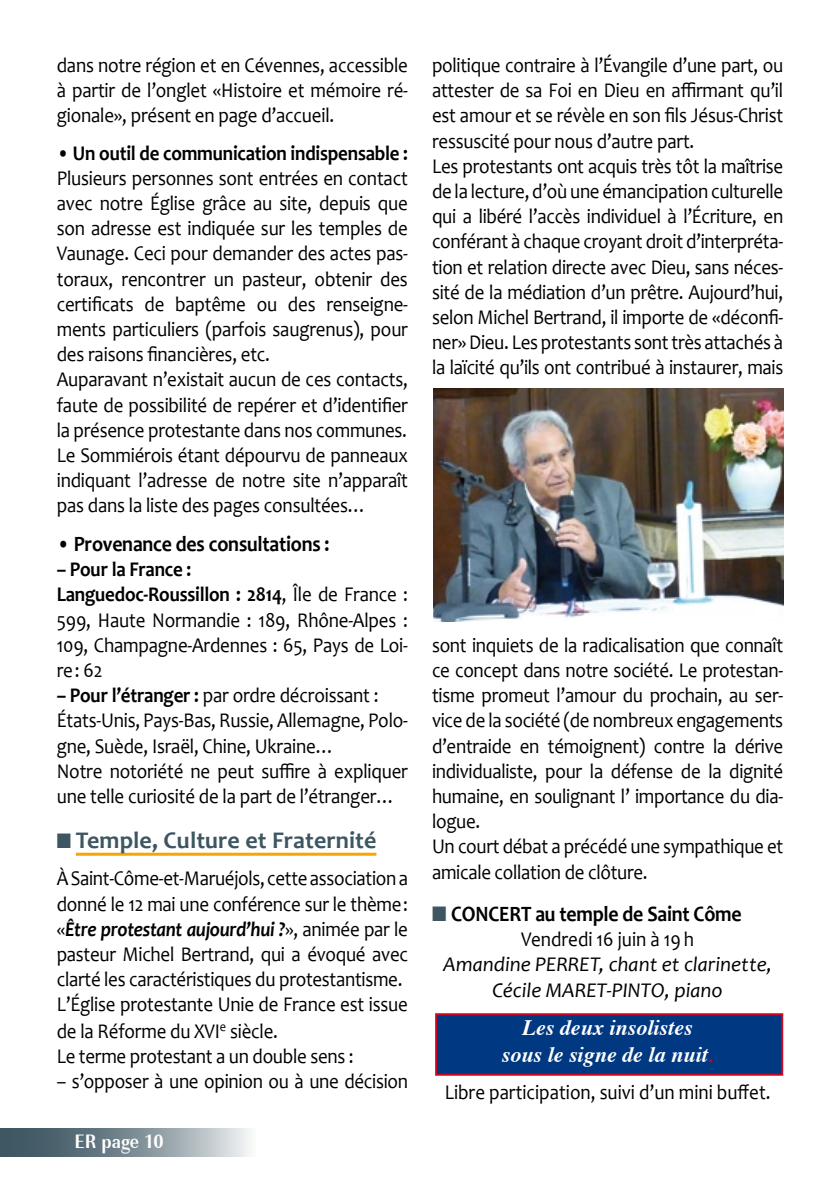
<style>
.page{position:relative;width:840px;height:1191px;background:#fff}
.page>*{position:absolute;margin:0;border:0;box-sizing:border-box;transform-origin:0 0}
.t1{font:700 24px "Candara";letter-spacing:.005em;color:#3d5662}
.t2{font:700 22px "Candara";letter-spacing:-.01em;color:#000;scale:.9 1}
.t3{font:italic 700 22px/26.4px "Times";color:#fff;text-align:center}
.t4{font:21px/25.2px "Candara";letter-spacing:-.015em;color:#000;scale:.9 1}
.t5{font:italic 21px/25.2px "Candara";color:#000;text-align:center}
.t6{font:700 21px "Candara";letter-spacing:-.01em;color:#000;scale:.9 1}
.t7{font:20px "URW Imperial T Bold Extr Narr";color:#fff}
.s1{font-weight:700}
.s2{font-weight:700;font-style:italic}
.s3{color:#3d5662}
.s4{color:#ca051c}
</style>
<div class="page">
<div style="left:435px;top:1013px;width:347px;height:62px;background:#003882;border:2px solid #cd071e"></div>
<svg style="left:0;top:1128px;width:249px;height:29px;background:#809098"></svg>
<hr style="left:76px;top:852px;width:300px;height:3px;background:#f6a600">
<img style="left:433px;top:389px;width:349px;height:232px">
<p class="t4" style="left:57px;top:53px;width:391px;text-align:justify">dans notre région et en Cévennes, accessible à partir de l’onglet «Histoire et mémoire ré&shy;gionale», présent en page d’accueil.</p>
<p class="t6" style="left:57px;top:140px;width:391px">• Un outil de communication indispensable :</p>
<p class="t4" style="left:57px;top:165px;width:391px">Plusieurs personnes sont entrées en contact avec notre Église grâce au site, depuis que son adresse est indiquée sur les temples de Vaunage. Ceci pour demander des actes pas&shy;toraux, rencontrer un pasteur, obtenir des certificats de baptême ou des renseigne&shy;ments particuliers (parfois saugrenus), pour des raisons financières, etc.<br>Auparavant n’existait aucun de ces contacts, faute de possibilité de repérer et d’identifier la présence protestante dans nos communes.<br>Le Sommiérois étant dépourvu de panneaux indiquant l’adresse de notre site n’apparaît pas dans la liste des pages consultées…</p>
<p class="t2" style="left:57px;top:530px;width:304px">• Provenance des consultations :</p>
<p class="t4" style="left:57px;top:557px;width:391px"><span class="s1">– Pour la France :<br>Languedoc-Roussillon : 2814</span>, Île de France :<br>599, Haute Normandie : 189, Rhône-Alpes :<br>109, Champagne-Ardennes : 65, Pays de Loi&shy;re: 62</p>
<p class="t4" style="left:57px;top:683px;width:391px"><span class="s1">– Pour l’étranger :</span> par ordre décroissant :<br>États-Unis, Pays-Bas, Russie, Allemagne, Polo&shy;gne, Suède, Israël, Chine, Ukraine…<br>Notre notoriété ne peut suffire à expliquer une telle curiosité de la part de l’étranger…</p>
<p class="t1" style="left:57px;top:826px;width:321px">■ Temple, Culture et Fraternité</p>
<p class="t4" style="left:57px;top:866px;width:391px">À Saint-Côme-et-Maruéjols, cette association a donné le 12 mai une conférence sur le thème: «<span class="s2">Être protestant aujourd’hui ?</span>», animée par le pasteur Michel Bertrand, qui a évoqué avec clarté les caractéristiques du protestantisme.<br>L’Église protestante Unie de France est issue de la Réforme du XVI<sup>e</sup> siècle.<br>Le terme protestant a un double sens :</p>
<p class="t4" style="left:57px;top:1069px;width:391px">– s’opposer à une opinion ou à une décision</p>
<p class="t7" style="left:75px;top:1129px;width:90px">ER page 10</p>
<p class="t4" style="left:432px;top:53px;width:391px">politique contraire à l’Évangile d’une part, ou attester de sa Foi en Dieu en affirmant qu’il est amour et se révèle en son fils Jésus-Christ ressuscité pour nous d’autre part.<br>Les protestants ont acquis très tôt la maîtrise de la lecture, d’où une émancipation culturelle qui a libéré l’accès individuel à l’Écriture, en conférant à chaque croyant droit d’interpréta&shy;tion et relation directe avec Dieu, sans néces&shy;sité de la médiation d’un prêtre. Aujourd’hui, selon Michel Bertrand, il importe de «déconfi&shy;ner» Dieu. Les protestants sont très attachés à la laïcité qu’ils ont contribué à instaurer, mais</p>
<p class="t4" style="left:432px;top:632px;width:391px">sont inquiets de la radicalisation que connaît ce concept dans notre société. Le protestan&shy;tisme promeut l’amour du prochain, au ser&shy;vice de la société (de nombreux engagements d’entraide en témoignent) contre la dérive individualiste, pour la défense de la dignité humaine, en soulignant l’ importance du dia&shy;logue.<br>Un court débat a précédé une sympathique et amicale collation de clôture.</p>
<p class="t2" style="left:432px;top:900px;width:345px"><span class="s3">■</span> CONCERT au temple de Saint Côme</p>
<p class="t4" style="left:521px;top:927px;width:193px">Vendredi 16 juin à 19 h</p>
<p class="t5" style="left:443px;top:952px;width:330px">Amandine PERRET, chant et clarinette,<br>Cécile MARET-PINTO, piano</p>
<p class="t3" style="left:501px;top:1012px;width:213px">Les deux insolistes sous le signe de la nuit<span class="s4">.</span></p>
<p class="t4" style="left:444px;top:1079px;width:363px">Libre participation, suivi d’un mini buffet.</p>
</div>
